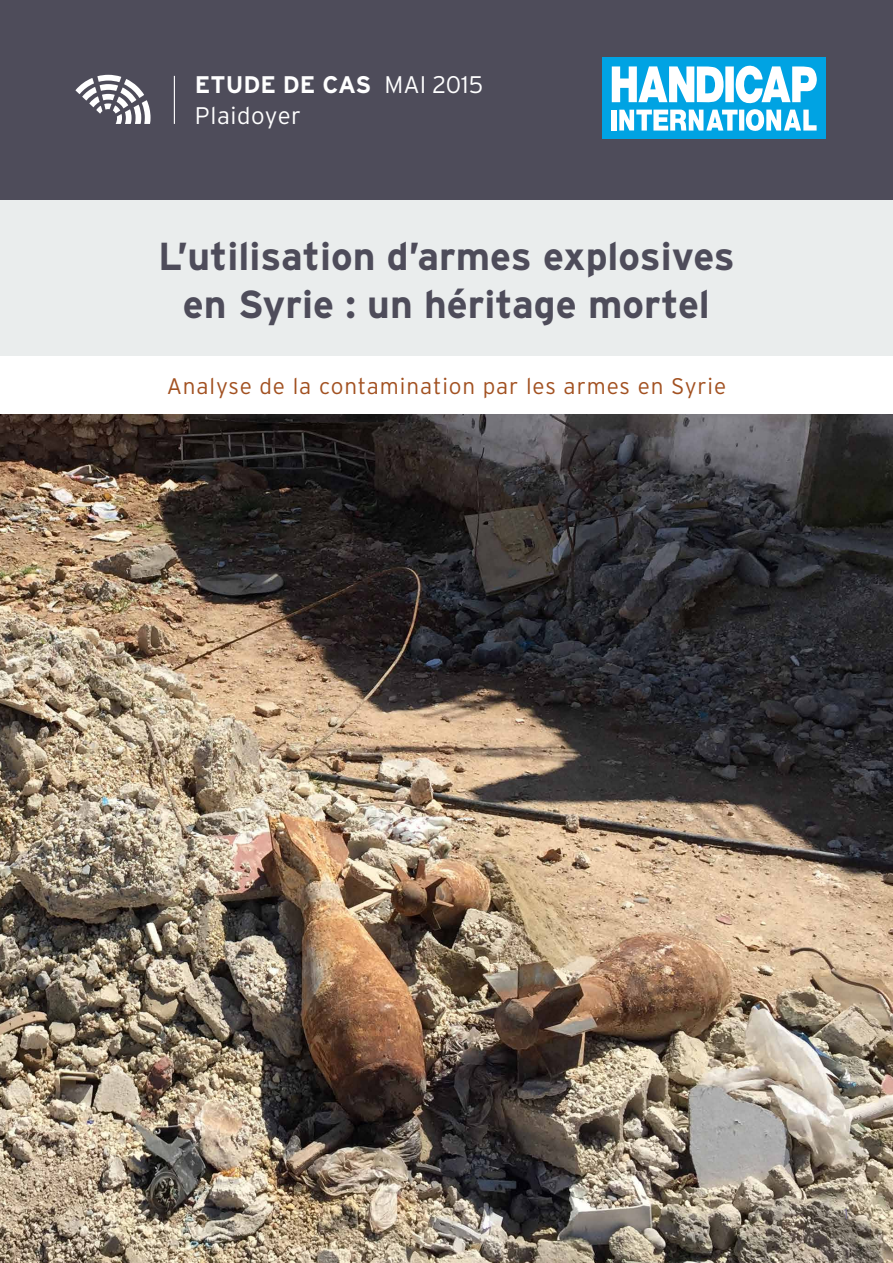
<style>
.page{position:relative;width:893px;height:1263px;background:#fff}
.page>*{position:absolute;margin:0;border:0;box-sizing:border-box;transform-origin:0 0}
.t1{font:700 39px/48px "Interstate";color:#4e4c5a;text-align:center}
.t2{font:700 24px "Interstate";color:#fff}
.t3{font:300 24px "Interstate";letter-spacing:.025em;color:#fff}
.t4{font:300 22.5px "Interstate";letter-spacing:.04em;color:#a25121}
.t5{font:300 15px "Interstate";color:#817594}
.s1{font-weight:300}
</style>
<div class="page">
<img style="left:0;top:414px;width:893px;height:849px">
<div style="left:0;top:0;width:893px;height:200px;background:#4e4c5a"></div>
<div style="left:0;top:200px;width:893px;height:157px;background:#eaeded"></div>
<div style="left:602px;top:58px;width:223px;height:81px;background:#00a3e3"></div>
<div style="left:611px;top:110px;width:5px;height:21px;background:#fff"></div>
<svg style="left:612px;top:65px;width:205px;height:66px"></svg>
<hr style="left:174px;top:76px;width:1px;height:48px;background:#fff">
<svg style="left:75px;top:75px;width:76px;height:49px"></svg>
<p class="t2" style="left:195px;top:70px;width:290px">ETUDE DE CAS <span class="s1">MAi 2015</span></p>
<p class="t3" style="left:195px;top:101px;width:108px">Plaidoyer</p>
<p class="t1" style="left:158px;top:232px;width:578px">L’utilisation d’armes explosives en Syrie : un héritage mortel</p>
<p class="t4" style="left:167px;top:373px;width:561px">Analyse de la contamination par les armes en Syrie</p>
<p class="t5" style="left:844px;top:1204px;width:6px">1</p>
</div>
